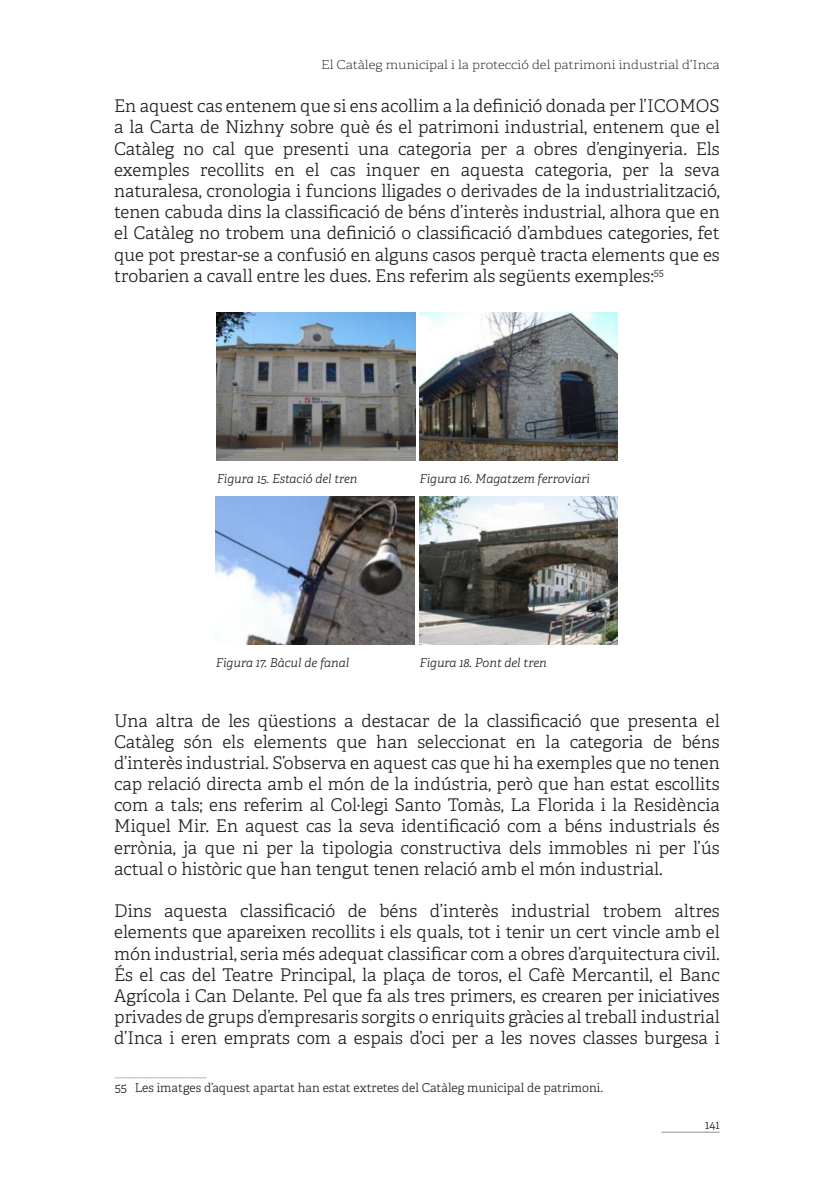
<style>
.page{position:relative;width:819px;height:1191px;background:#fff}
.page>*{position:absolute;margin:0;border:0;box-sizing:border-box;transform-origin:0 0}
.t1{font:300 17.5px/21.2px "Adelle";color:#231f20;text-align:justify}
.t2{font:300 12.25px/15.9px "Adelle";color:#231f20}
.t3{font:italic 300 12.25px "Adelle";color:#231f20}
.t4{font:100 12.25px "Adelle";color:#231f20;scale:1.1 1}
.s1{color:#939598}
</style>
<div class="page">
<hr style="left:661px;top:1131px;width:58px;height:1px;background:#918f8f">
<img style="left:217px;top:312px;width:198px;height:148px">
<img style="left:419px;top:496px;width:199px;height:148px">
<img style="left:419px;top:312px;width:199px;height:148px">
<img style="left:216px;top:496px;width:198px;height:148px">
<p class="t4" style="left:321px;top:59px;width:364px">El Catàleg municipal i la protecció del patrimoni industrial d’Inca</p>
<p class="t1" style="left:114px;top:97px;width:607px">En aquest cas entenem que si ens acollim a la definició donada per l’ICOMOS a la Carta de Nizhny sobre què és el patrimoni industrial, entenem que el Catàleg no cal que presenti una categoria per a obres d’enginyeria. Els exemples recollits en el cas inquer en aquesta categoria, per la seva naturalesa, cronologia i funcions lligades o derivades de la industrialització, tenen cabuda dins la classificació de béns d’interès industrial, alhora que en el Catàleg no trobem una definició o classificació d’ambdues categories, fet que pot prestar-se a confusió en alguns casos perquè tracta elements que es trobarien a cavall entre les dues. Ens referim als següents exemples:<sup>55</sup></p>
<p class="t3" style="left:217px;top:473px;width:142px">Figura 15. Estació del tren</p>
<p class="t3" style="left:419px;top:473px;width:172px">Figura 16. Magatzem ferroviari</p>
<p class="t3" style="left:216px;top:657px;width:135px">Figura 17. Bàcul de fanal</p>
<p class="t3" style="left:419px;top:657px;width:129px">Figura 18. Pont del tren</p>
<p class="t1" style="left:114px;top:711px;width:607px">Una altra de les qüestions a destacar de la classificació que presenta el Catàleg són els elements que han seleccionat en la categoria de béns d’interès industrial. S’observa en aquest cas que hi ha exemples que no tenen cap relació directa amb el món de la indústria, però que han estat escollits com a tals; ens referim al Col·legi Santo Tomàs, La Florida i la Residència Miquel Mir. En aquest cas la seva identificació com a béns industrials és errònia, ja que ni per la tipologia constructiva dels immobles ni per l’ús actual o històric que han tengut tenen relació amb el món industrial.</p>
<p class="t1" style="left:114px;top:902px;width:607px">Dins aquesta classificació de béns d’interès industrial trobem altres elements que apareixen recollits i els quals, tot i tenir un cert vincle amb el món industrial, seria més adequat classificar com a obres d’arquitectura civil.<br>És el cas del Teatre Principal, la plaça de toros, el Cafè Mercantil, el Banc Agrícola i Can Delante. Pel que fa als tres primers, es crearen per iniciatives privades de grups d’empresaris sorgits o enriquits gràcies al treball industrial d’Inca i eren emprats com a espais d’oci per a les noves classes burgesa i</p>
<p class="t2" style="left:115px;top:1064px;width:489px"><span class="s1">_______________<br></span>55 Les imatges d’aquest apartat han estat extretes del Catàleg municipal de patrimoni.</p>
<p class="t2" style="left:705px;top:1117px;width:16px">141</p>
</div>
